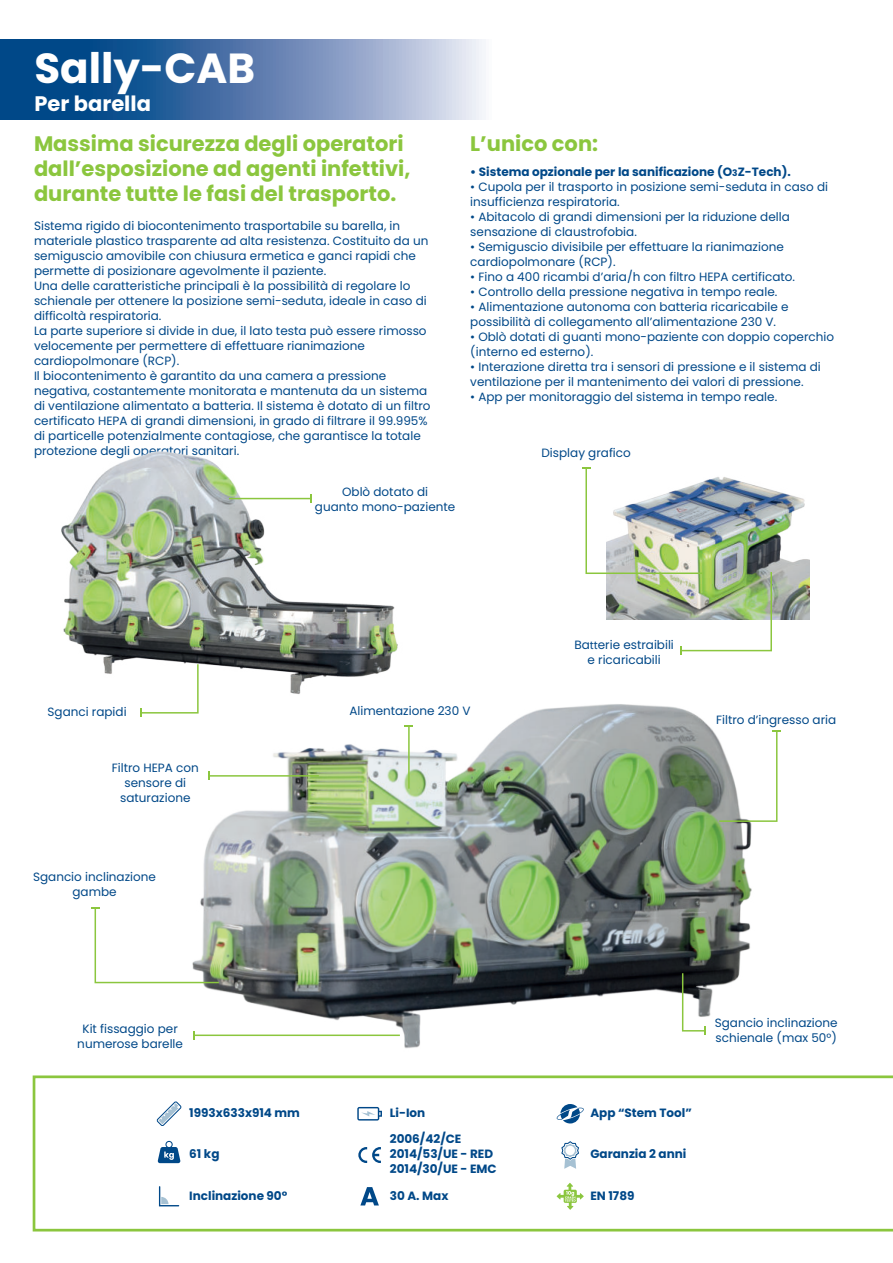
<style>
.page{position:relative;width:893px;height:1263px;background:#fff}
.page>*{position:absolute;margin:0;border:0;box-sizing:border-box;transform-origin:0 0}
.t1{font:700 42px "Poppins";color:#fff}
.t2{font:700 21px/25.2px "Poppins";color:#8bc63e}
.t3{font:700 21px "Poppins";color:#fff}
.t4{font:12px/15px "Poppins";color:#004888;text-align:center}
.t5{font:700 12px/26.2px "Poppins";color:#004888}
.s1{font-weight:700}
.s2{font-weight:700;font-size:9px}
.s3{font-family:"Myriad Pro"}
</style>
<div class="page">
<svg style="left:0;top:40px;width:486px;height:79px;background:#5880af"></svg>
<img style="left:773px;top:490px;width:36px;height:129px">
<img style="left:193px;top:704px;width:559px;height:345px">
<img style="left:61px;top:451px;width:337px;height:243px">
<svg style="left:681px;top:972px;width:25px;height:63px"></svg>
<svg style="left:718px;top:730px;width:63px;height:93px"></svg>
<svg style="left:140px;top:663px;width:59px;height:54px"></svg>
<svg style="left:91px;top:906px;width:129px;height:78px"></svg>
<img style="left:582px;top:467px;width:191px;height:188px">
<svg style="left:33px;top:1075px;width:860px;height:156px"></svg>
<div style="left:355px;top:1099px;width:29px;height:29px;background:#fff;border-radius:50%"></div>
<hr style="left:194px;top:1034px;width:206px;height:2px;background:#8bc63e">
<hr style="left:209px;top:775px;width:110px;height:2px;background:#8bc63e">
<hr style="left:229px;top:498px;width:82px;height:1px;background:#8bc63e">
<hr style="left:408px;top:726px;width:2px;height:63px;background:#8bc63e">
<svg style="left:357px;top:1107px;width:25px;height:13px"></svg>
<h1 class="t1" style="left:34px;top:44px;width:222px">Sally-CAB</h1>
<h2 class="t3" style="left:34px;top:91px;width:118px">Per barella</h2>
<h2 class="t2" style="left:34px;top:131px;width:378px">Massima sicurezza degli operatori dall’esposizione ad agenti infettivi, durante tutte le fasi del trasporto.</h2>
<p class="t4" style="left:34px;top:218px;width:398px;text-align:left">Sistema rigido di biocontenimento trasportabile su barella, in materiale plastico trasparente ad alta resistenza. Costituito da un semiguscio amovibile con chiusura ermetica e ganci rapidi che permette di posizionare agevolmente il paziente.<br>Una delle caratteristiche principali è la possibilità di regolare lo schienale per ottenere la posizione semi-seduta, ideale in caso di difficoltà respiratoria.<br>La parte superiore si divide in due, il lato testa può essere rimosso velocemente per permettere di effettuare rianimazione cardiopolmonare (RCP).<br>Il biocontenimento è garantito da una camera a pressione negativa, costantemente monitorata e mantenuta da un sistema di ventilazione alimentato a batteria. Il sistema è dotato di un filtro certificato HEPA di grandi dimensioni, in grado di filtrare il 99.995% di particelle potenzialmente contagiose, che garantisce la totale protezione degli operatori sanitari.</p>
<p class="t4" style="left:315px;top:484px;width:142px">Oblò dotato di<br>guanto mono-paziente</p>
<h2 class="t2" style="left:470px;top:131px;width:129px">L’unico con:</h2>
<p class="t4" style="left:470px;top:164px;width:365px;text-align:left"><span class="s1">ï Sistema opzionale per la sanificazione (O</span><span class="s2">3</span><span class="s1">Z-Tech).<br></span>ï Cupola per il trasporto in posizione semi-seduta in caso di insufficienza respiratoria.<br>ï Abitacolo di grandi dimensioni per la riduzione della sensazione di claustrofobia.<br>ï Semiguscio divisibile per effettuare la rianimazione cardiopolmonare (RCP).<br>ï Fino a 400 ricambi d’aria/h con filtro HEPA certificato.<br>ï Controllo della pressione negativa in tempo reale.<br>ï Alimentazione autonoma con batteria ricaricabile e possibilità di collegamento all’alimentazione 230 V.<br>ï Oblò dotati di guanti mono-paziente con doppio coperchio (interno ed esterno).<br>ï Interazione diretta tra i sensori di pressione e il sistema di ventilazione per il mantenimento dei valori di pressione.<br>ï App per monitoraggio del sistema in tempo reale.</p>
<p class="t4" style="left:541px;top:445px;width:91px">Display grafico</p>
<p class="t4" style="left:574px;top:637px;width:101px">Ba<span class="s3">tt</span>erie estraibili e ricaricabili</p>
<p class="t4" style="left:48px;top:704px;width:81px">Sganci rapidi</p>
<p class="t4" style="left:112px;top:760px;width:89px">Filtro HEPA con sensore di saturazione</p>
<p class="t4" style="left:33px;top:869px;width:124px">Sgancio inclinazione gambe</p>
<p class="t4" style="left:349px;top:703px;width:123px">Alimentazione 230 V</p>
<p class="t4" style="left:716px;top:712px;width:122px">Filtro d’ingresso aria</p>
<p class="t4" style="left:77px;top:1021px;width:107px">Kit fissaggio per numerose barelle</p>
<p class="t4" style="left:715px;top:1016px;width:124px;text-align:left">Sgancio inclinazione schienale (max 50°)</p>
<p class="t5" style="left:189px;top:1100px;width:112px">1993x633x914 mm</p>
<p class="t5" style="left:189px;top:1141px;width:32px">61 kg</p>
<p class="t5" style="left:189px;top:1182px;width:100px">Inclinazione 90°</p>
<p class="t5" style="left:390px;top:1100px;width:73px">Li-Ion<br>2006/42/CE</p>
<p class="t5" style="left:390px;top:1147px;width:108px;line-height:15px">2014/53/UE - RED<br>2014/30/UE - EMC</p>
<p class="t5" style="left:390px;top:1182px;width:60px">30 A. Max</p>
<p class="t5" style="left:590px;top:1100px;width:103px">App “Stem Tool”</p>
<p class="t5" style="left:590px;top:1141px;width:98px">Garanzia 2 anni</p>
<p class="t5" style="left:590px;top:1182px;width:46px">EN 1789</p>
</div>
